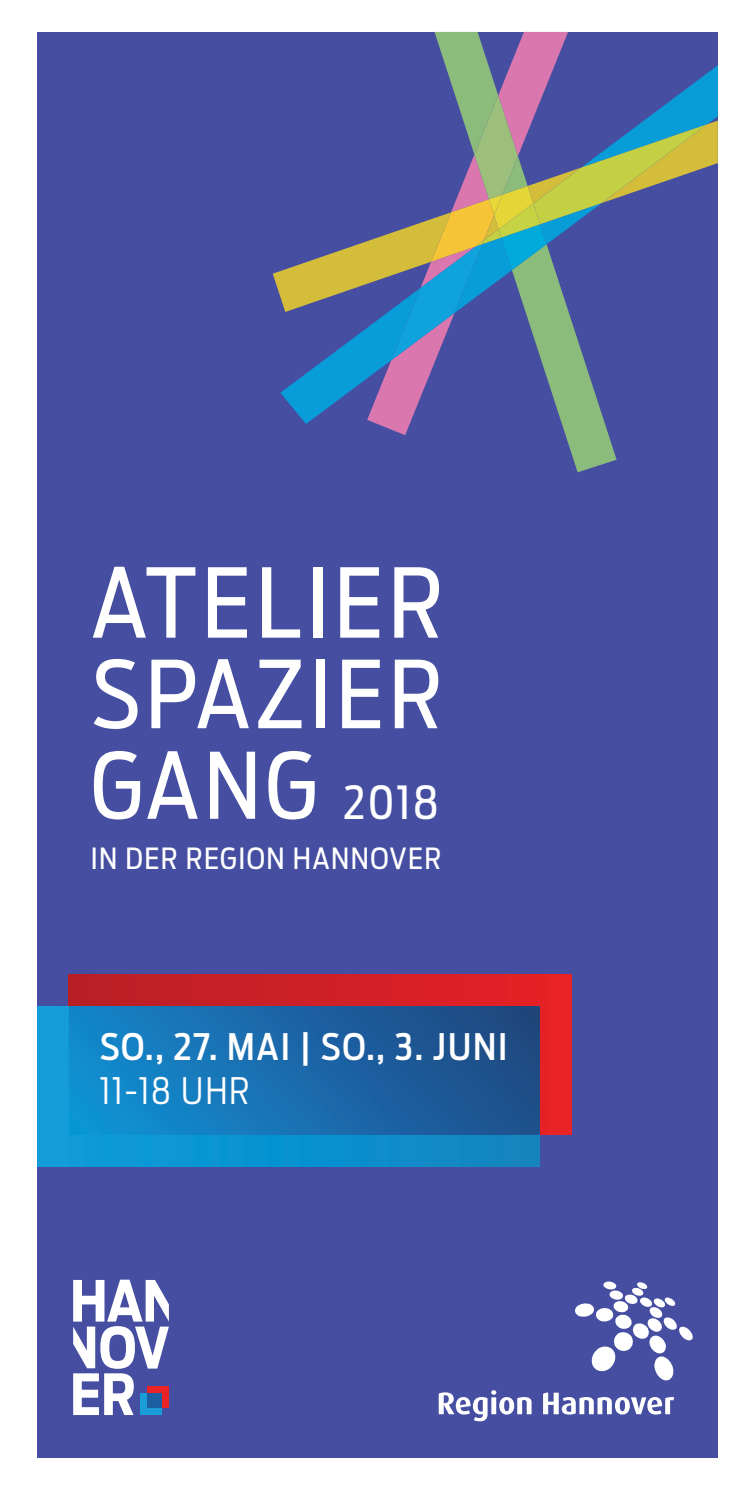
<style>
.page{position:relative;width:755px;height:1489px;background:#fff}
.page>*{position:absolute;margin:0;border:0;box-sizing:border-box;transform-origin:0 0}
.t1{font:95px "Antenna Cond";letter-spacing:.05em;color:#fff}
.t2{font:92.5px "Antenna Cond";letter-spacing:.05em;color:#fff}
.t3{font:90.5px "Antenna Cond";color:#fff}
.t4{font:500 36.25px "Antenna Cond";letter-spacing:.05em;color:#fff}
.t5{font:300 36.25px "Antenna Cond";letter-spacing:.05em;color:#fff}
.t6{font:29px "Antenna Cond";letter-spacing:.05em;color:#fff}
.s1{font-size:45.25px}
</style>
<div class="page">
<div style="left:37px;top:32px;width:680px;height:1424px;background:#454ea1"></div>
<svg style="left:73px;top:1279px;width:96px;height:135px"></svg>
<svg style="left:438px;top:1390px;width:93px;height:31px"></svg>
<svg style="left:543px;top:1392px;width:131px;height:22px"></svg>
<svg style="left:575px;top:1281px;width:118px;height:99px"></svg>
<svg style="left:434px;top:32px;width:182px;height:440px"></svg>
<svg style="left:280px;top:360px;width:321px;height:64px"></svg>
<svg style="left:273px;top:65px;width:444px;height:295px"></svg>
<div style="left:69px;top:974px;width:502px;height:160px;background:linear-gradient(to right,#b81f25,#e52127)"></div>
<svg style="left:37px;top:1006px;width:502px;height:159px;background:#0f92cf"></svg>
<svg style="left:69px;top:1006px;width:470px;height:128px;background:#196aaa"></svg>
<h1 class="t1" style="left:91px;top:566px;width:354px">ATELIER</h1>
<h2 class="t2" style="left:91px;top:659px;width:353px">SPAZIER</h2>
<h3 class="t3" style="left:91px;top:751px;width:349px">GANG <span class="s1">2018</span></h3>
<p class="t6" style="left:91px;top:846px;width:352px">IN DER REGION HANNOVER</p>
<p class="t4" style="left:100px;top:1033px;width:409px">SO., 27. MAI | SO., 3. JUNI</p>
<p class="t5" style="left:100px;top:1075px;width:151px">11-18 UHR</p>
</div>
